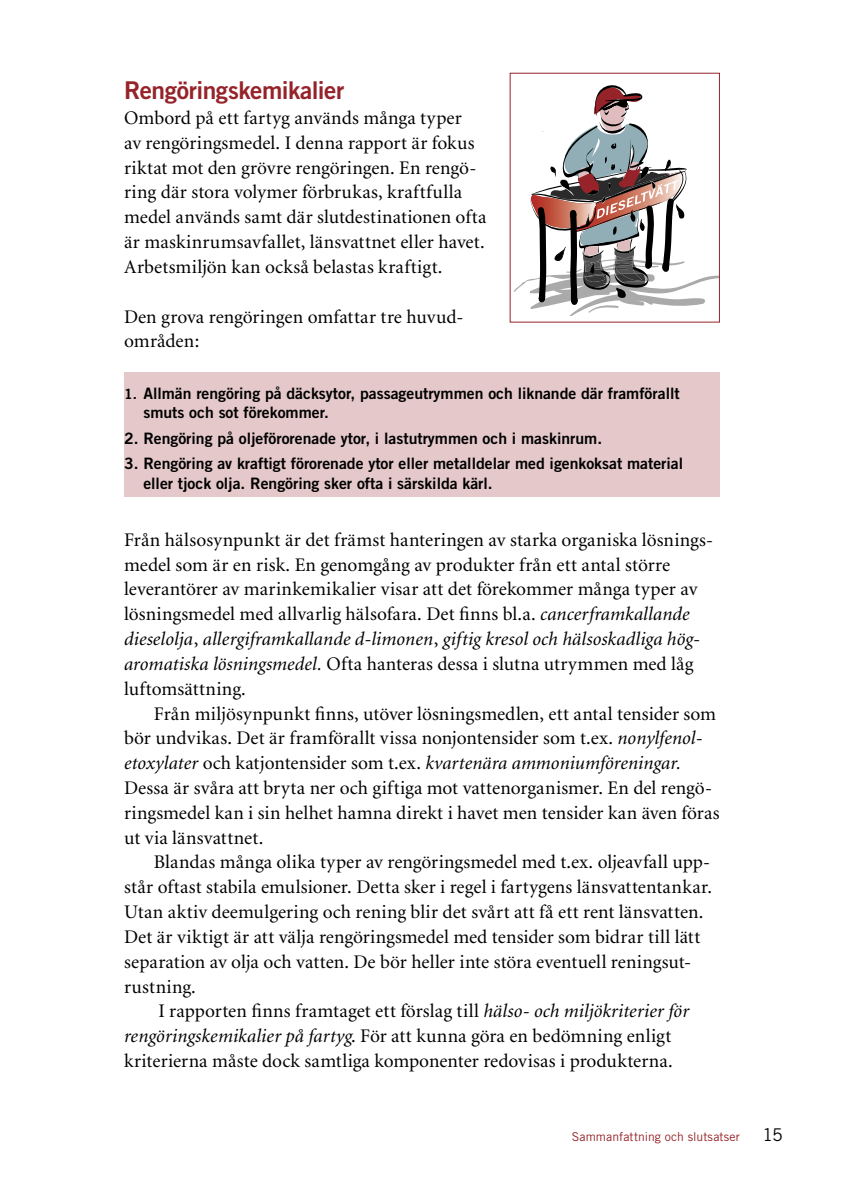
<style>
.page{position:relative;width:844px;height:1191px;background:#fff}
.page>*{position:absolute;margin:0;border:0;box-sizing:border-box;transform-origin:0 0}
.t1{font:24.5px "Trade Gothic Bold Two";letter-spacing:-.015em;color:#952329}
.t2{font:19.25px/24.8px "Minion";letter-spacing:.005em;color:#000}
.t3{font:17.5px "Trade Gothic";color:#000}
.t4{font:15.75px/19.2px "Trade Gothic Bold Two";color:#000}
.t5{font:12.25px "Trade Gothic";letter-spacing:.005em;color:#952329}
.s1{font-size:14px}
.s2{font-style:italic}
</style>
<div class="page">
<div style="left:124px;top:372px;width:595px;height:124px;background:#e4c8ca"></div>
<svg style="left:513px;top:85px;width:204px;height:231px"></svg>
<p class="t1" style="left:124px;top:75px;width:222px">Rengöringskemikalier</p>
<p class="t2" style="left:124px;top:106px;width:364px">Ombord på ett fartyg används många typer<br>av rengöringsmedel. I denna rapport är fokus riktat mot den grövre rengöringen. En rengö&shy;ring där stora volymer förbrukas, kraftfulla medel används samt där slutdestinationen ofta är maskinrumsavfallet, länsvattnet eller havet.<br>Arbetsmiljön kan också belastas kraftigt.</p>
<p class="t2" style="left:124px;top:305px;width:341px">Den grova rengöringen omfattar tre huvud&shy;områden:</p>
<p class="t4" style="left:143px;top:383px;width:537px;text-indent:-19px"><span class="s1">1.</span> Allmän rengöring på däcksytor, passageutrymmen och liknande där framförallt smuts och sot förekommer.</p>
<p class="t4" style="left:124px;top:428px;width:479px">2. Rengöring på oljeförorenade ytor, i lastutrymmen och i maskinrum.</p>
<p class="t4" style="left:143px;top:454px;width:541px;text-indent:-19px">3. Rengöring av kraftigt förorenade ytor eller metalldelar med igenkoksat material eller tjock olja. Rengöring sker ofta i särskilda kärl.</p>
<p class="t2" style="left:124px;top:528px;width:590px">Från hälsosynpunkt är det främst hanteringen av starka organiska lösnings&shy;medel som är en risk. En genomgång av produkter från ett antal större leverantörer av marinkemikalier visar att det förekommer många typer av lösningsmedel med allvarlig hälsofara. Det finns bl.a. <span class="s2">cancerframkallande dieselolja</span>, <span class="s2">allergiframkallande d-limonen</span>, <span class="s2">giftig kresol och hälsoskadliga hög&shy;aromatiska lösningsmedel.</span> Ofta hanteras dessa i slutna utrymmen med låg luftomsättning.</p>
<p class="t2" style="left:124px;top:701px;width:597px;text-indent:30px">Från miljösynpunkt finns, utöver lösningsmedlen, ett antal tensider som bör undvikas. Det är framförallt vissa nonjontensider som t.ex. <span class="s2">nonylfenol&shy;etoxylater</span> och katjontensider som t.ex. <span class="s2">kvartenära ammoniumföreningar.<br></span>Dessa är svåra att bryta ner och giftiga mot vattenorganismer. En del rengö&shy;ringsmedel kan i sin helhet hamna direkt i havet men tensider kan även föras ut via länsvattnet.</p>
<p class="t2" style="left:124px;top:850px;width:589px;text-indent:30px">Blandas många olika typer av rengöringsmedel med t.ex. oljeavfall upp&shy;står oftast stabila emulsioner. Detta sker i regel i fartygens länsvattentankar.<br>Utan aktiv deemulgering och rening blir det svårt att få ett rent länsvatten.<br>Det är viktigt är att välja rengöringsmedel med tensider som bidrar till lätt separation av olja och vatten. De bör heller inte störa eventuell reningsut&shy;rustning.</p>
<p class="t2" style="left:124px;top:999px;width:566px;text-indent:34px">I rapporten finns framtaget ett förslag till <span class="s2">hälso- och miljökriterier för rengöringskemikalier på fartyg</span>. För att kunna göra en bedömning enligt kriterierna måste dock samtliga komponenter redovisas i produkterna.</p>
<p class="t5" style="left:571px;top:1129px;width:169px">Sammanfattning och slutsatser</p>
<p class="t3" style="left:762px;top:1124px;width:22px">15</p>
</div>
